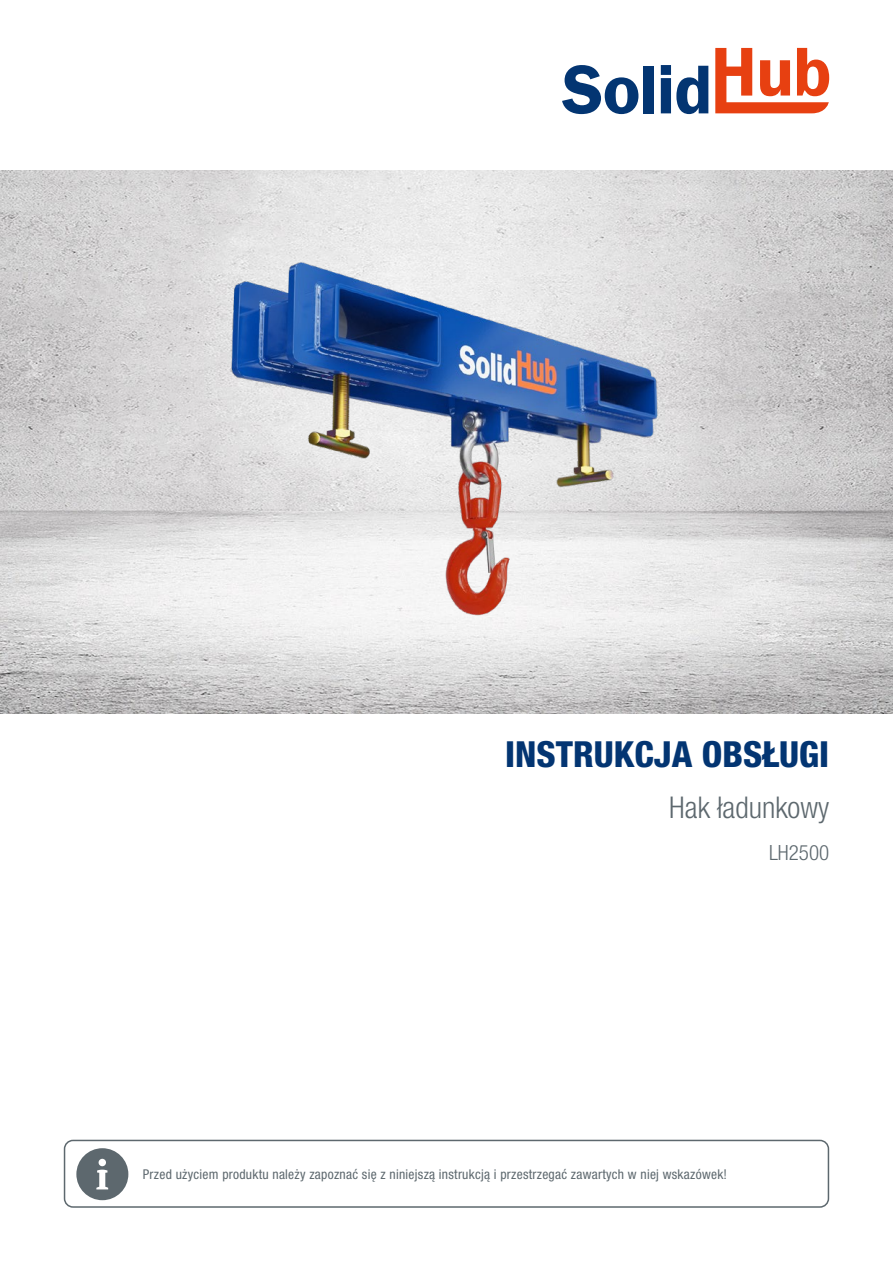
<style>
.page{position:relative;width:893px;height:1263px;background:#fff}
.page>*{position:absolute;margin:0;border:0;box-sizing:border-box;transform-origin:0 0}
.t1{font:800 condensed 36px "Helvetica Neue LT Pro";color:#033572}
.t2{font:300 condensed 30px "Helvetica Neue LT Pro";color:#5d686e}
.t3{font:300 condensed 21px "Helvetica Neue LT Pro";color:#5d686e}
.t4{font:condensed 13.5px "Helvetica Neue LT Pro";letter-spacing:.02em;color:#5d686e}
</style>
<div class="page">
<svg style="left:562px;top:65px;width:76px;height:49px"></svg>
<div style="left:643px;top:66px;width:11px;height:47px;background:#033572"></div>
<svg style="left:661px;top:65px;width:47px;height:49px"></svg>
<svg style="left:715px;top:48px;width:114px;height:65px"></svg>
<img style="left:0;top:170px;width:893px;height:543px">
<div style="left:64px;top:1140px;width:765px;height:68px;border:2px solid #5d686e;border-radius:9px"></div>
<svg style="left:76px;top:1148px;width:52px;height:52px"></svg>
<img style="left:191px;top:255px;width:523px;height:362px">
<h1 class="t1" style="left:505px;top:732px;width:326px">INSTRUKCJA OBSŁUGI</h1>
<h2 class="t2" style="left:669px;top:790px;width:161px">Hak ładunkowy</h2>
<h3 class="t3" style="left:769px;top:840px;width:62px">LH2500</h3>
<p class="t4" style="left:143px;top:1166px;width:586px">Przed użyciem produktu należy zapoznać się z niniejszą instrukcją i przestrzegać zawartych w niej wskazówek!</p>
</div>
